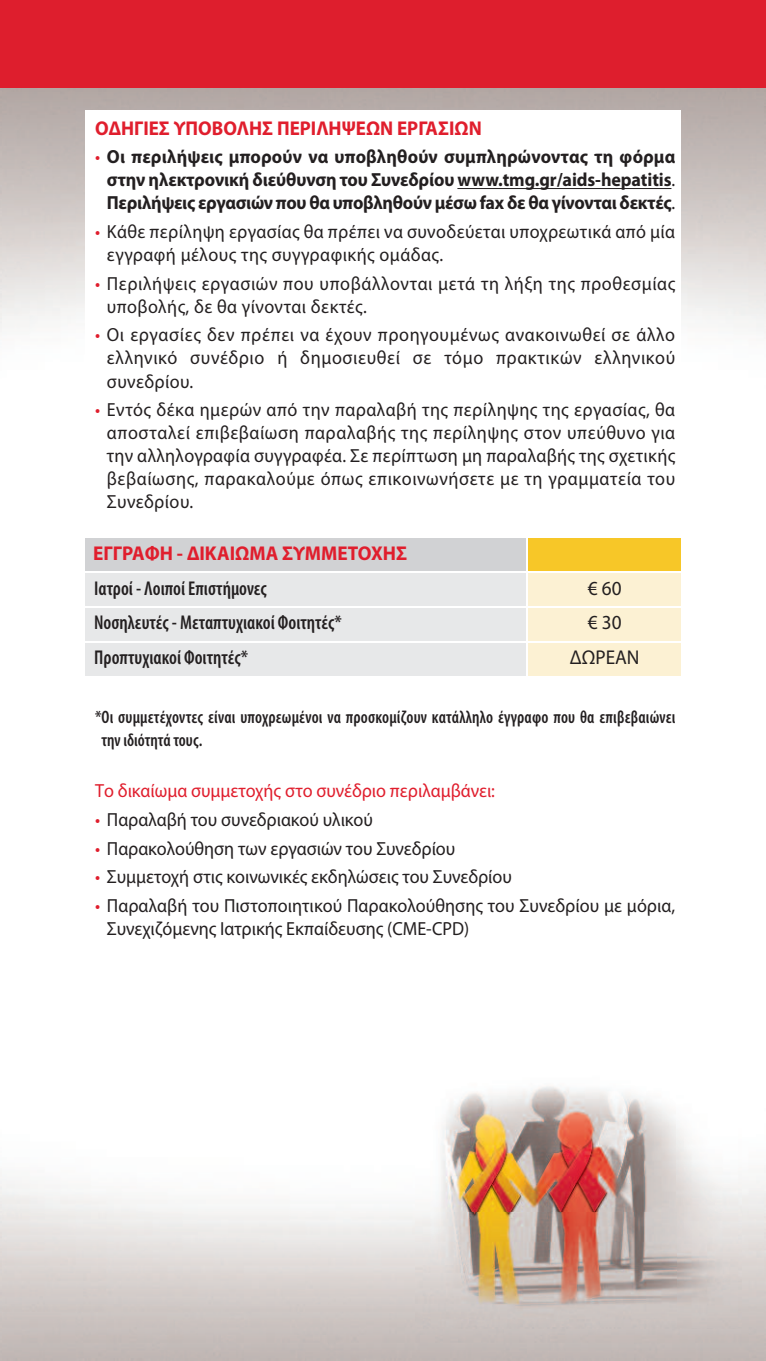
<style>
.page{position:relative;width:766px;height:1361px;background:#fff}
.page>*{position:absolute;margin:0;border:0;box-sizing:border-box;transform-origin:0 0}
.t1{font:600 condensed 20px "Myriad Pro";color:#231f20;scale:.96 1}
.t2{font:700 20px "Myriad Pro";color:#e01e2d;scale:.95 1}
.t3{font:700 20px "Myriad Pro";color:#e01e2d;scale:.96 1}
.t4{font:20px "Myriad Pro";color:#231f20;scale:.96 1}
.t5{font:19px/23px "Myriad Pro";letter-spacing:.02em;color:#231f20;scale:.95 1}
.t6{font:19px/23px "Myriad Pro";color:#231f20;scale:.95 1}
.t7{font:700 19px/23px "Myriad Pro";letter-spacing:-.015em;color:#231f20;text-align:justify;scale:.95 1}
.t8{font:19px "Myriad Pro";color:#e01e2d;scale:.95 1}
.t9{font:19px "Myriad Pro";color:#f7c728;scale:.95 1}
.t10{font:600 condensed 18px/23px "Myriad Pro";letter-spacing:.01em;color:#231f20;scale:.95 1}
.s1{font-weight:400;color:#e01e2d}
.s2{font-weight:400}
.s3{color:#e01e2d}
</style>
<div class="page">
<img style="left:2px;top:88px;width:763px;height:1273px">
<div style="left:0;top:0;width:765px;height:88px;background:#de1e2d"></div>
<img style="left:415px;top:1038px;width:326px;height:290px">
<div style="left:85px;top:110px;width:595px;height:859px;background:#fff"></div>
<hr style="left:457px;top:188px;width:214px;height:1px;background:#231f20">
<div style="left:85px;top:538px;width:441px;height:33px;background:#d1d2d4"></div>
<div style="left:528px;top:538px;width:152px;height:33px;background:#f7c728"></div>
<div style="left:85px;top:573px;width:441px;height:33px;background:#e7e8e9"></div>
<div style="left:528px;top:573px;width:152px;height:33px;background:#fcf1d3"></div>
<div style="left:85px;top:608px;width:441px;height:32px;background:#e7e8e9"></div>
<div style="left:528px;top:608px;width:152px;height:32px;background:#fcf1d3"></div>
<div style="left:85px;top:642px;width:441px;height:33px;background:#e7e8e9"></div>
<div style="left:528px;top:642px;width:152px;height:33px;background:#fcf1d3"></div>
<p class="t2" style="left:95px;top:121px;width:408px">ΟΔΗΓΙΕΣ ΥΠΟΒΟΛΗΣ ΠΕΡΙΛΗΨΕΩΝ ΕΡΓΑΣΙΩΝ</p>
<p class="t7" style="left:107px;top:147px;width:599px;text-indent:-12px"><span class="s1">•</span> Οι περιλήψεις μπορούν να υποβληθούν συμπληρώνοντας τη φόρμα στην ηλεκτρονική διεύθυνση του Συνεδρίου www.tmg.gr/aids-hepatitis<span class="s2">.<br></span>Περιλήψεις εργασιών που θα υποβληθούν μέσω fax δε θα γίνονται δεκτές<span class="s2">.</span></p>
<p class="t5" style="left:107px;top:222px;width:599px;text-indent:-12px"><span class="s3">•</span> Κάθε περίληψη εργασίας θα πρέπει να συνοδεύεται υποχρεωτικά από μία εγγραφή μέλους της συγγραφικής ομάδας.</p>
<p class="t5" style="left:107px;top:273px;width:599px;text-indent:-12px"><span class="s3">•</span> Περιλήψεις εργασιών που υποβάλλονται μετά τη λήξη της προθεσμίας υποβολής, δε θα γίνονται δεκτές.</p>
<p class="t5" style="left:107px;top:325px;width:599px;text-align:justify;text-indent:-12px"><span class="s3">•</span> Οι εργασίες δεν πρέπει να έχουν προηγουμένως ανακοινωθεί σε άλλο ελληνικό συνέδριο ή δημοσιευθεί σε τόμο πρακτικών ελληνικού συνεδρίου.</p>
<p class="t5" style="left:107px;top:400px;width:599px;text-align:justify;text-indent:-12px"><span class="s3">•</span> Εντός δέκα ημερών από την παραλαβή της περίληψης της εργασίας, θα αποσταλεί επιβεβαίωση παραλαβής της περίληψης στον υπεύθυνο για την αλληλογραφία συγγραφέα. Σε περίπτωση μη παραλαβής της σχετικής βεβαίωσης, παρακαλούμε όπως επικοινωνήσετε με τη γραμματεία του Συνεδρίου.</p>
<p class="t3" style="left:93px;top:546px;width:328px">ΕΓΓΡΑΦΗ - ΔΙΚΑΙΩΜΑ ΣΥΜΜΕΤΟΧΗΣ</p>
<p class="t1" style="left:94px;top:581px;width:181px">Ιατροί - Λοιποί Επιστήμονες</p>
<p class="t4" style="left:587px;top:580px;width:37px">€60</p>
<p class="t1" style="left:94px;top:615px;width:259px">Νοσηλευτές - Μεταπτυχιακοί Φοιτητές*</p>
<p class="t4" style="left:587px;top:615px;width:37px">€30</p>
<p class="t1" style="left:94px;top:650px;width:162px">Προπτυχιακοί Φοιτητές*</p>
<p class="t4" style="left:570px;top:650px;width:74px">ΔΩΡΕΑΝ</p>
<p class="t9" style="left:95px;top:638px;width:5px">:</p>
<p class="t10" style="left:101px;top:707px;width:605px;text-indent:-6px">*Οι συμμετέχοντες είναι υποχρεωμένοι να προσκομίζουν κατάλληλο έγγραφο που θα επιβεβαιώνει την ιδιότητά τους.</p>
<p class="t8" style="left:95px;top:784px;width:422px">Το δικαίωμα συμμετοχής στο συνέδριο περιλαμβάνει:</p>
<p class="t6" style="left:95px;top:809px;width:294px"><span class="s3">•</span> Παραλαβή του συνεδριακού υλικού</p>
<p class="t6" style="left:95px;top:838px;width:380px"><span class="s3">•</span> Παρακολούθηση των εργασιών του Συνεδρίου</p>
<p class="t6" style="left:95px;top:867px;width:440px"><span class="s3">•</span> Συμμετοχή στις κοινωνικές εκδηλώσεις του Συνεδρίου</p>
<p class="t6" style="left:107px;top:895px;width:599px;text-indent:-12px"><span class="s3">•</span> Παραλαβή του Πιστοποιητικού Παρακολούθησης του Συνεδρίου με μόρια,<br>Συνεχιζόμενης Ιατρικής Εκπαίδευσης (CME-CPD)</p>
</div>
